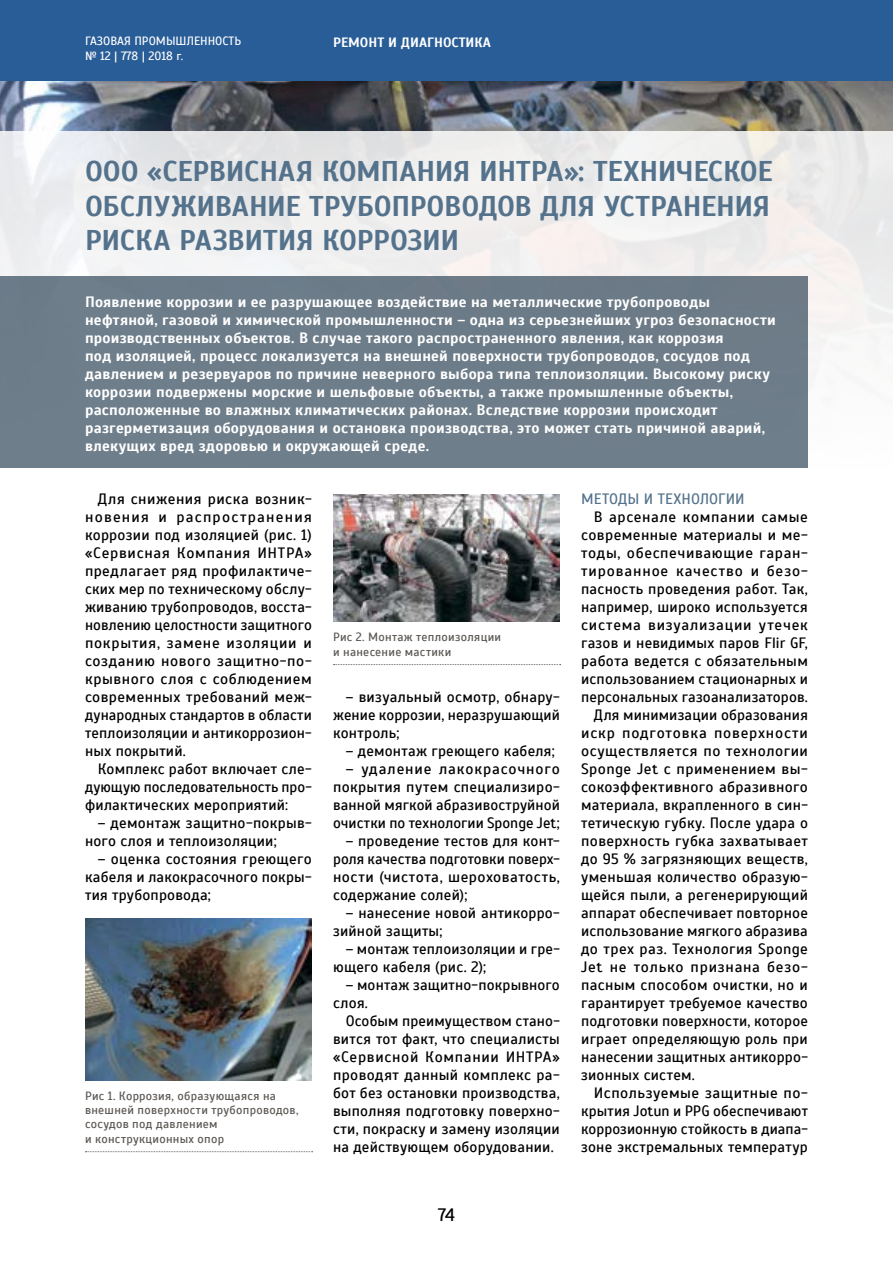
<style>
.page{position:relative;width:893px;height:1263px;background:#fff}
.page>*{position:absolute;margin:0;border:0;box-sizing:border-box;transform-origin:0 0}
.t1{font:700 28.5px/34.2px "Scada";letter-spacing:-.01em;color:#54728b;text-align:justify}
.t2{font:18px "Scada";color:#000}
.t3{font:15px/18px "Scada";letter-spacing:.015em;color:#000;text-align:justify}
.t4{font:700 15px/18px "Scada";letter-spacing:.015em;color:#fff}
.t5{font:15px "Scada";letter-spacing:.05em;color:#000}
.t6{font:15px "Scada";letter-spacing:.04em;color:#000}
.t7{font:15px "Scada";letter-spacing:.035em;color:#000}
.t8{font:15px "Scada";letter-spacing:.055em;color:#000}
.t9{font:15px "Scada";letter-spacing:.005em;color:#54728b}
.t10{font:700 13.5px "Scada";color:#fff}
.t11{font:12px/14.4px "Scada";letter-spacing:.025em;color:#5b5753}
.t12{font:12px/14.4px "Scada";color:#fff}
</style>
<div class="page">
<div style="left:0;top:0;width:893px;height:81px;background:#295d97"></div>
<img style="left:0;top:81px;width:893px;height:51px">
<img style="left:85px;top:918px;width:227px;height:162px">
<img style="left:333px;top:494px;width:227px;height:128px">
<svg style="left:85px;top:1151px;width:228px;height:1px"></svg>
<svg style="left:333px;top:664px;width:228px;height:1px"></svg>
<div style="left:0;top:132px;width:893px;height:336px;background:linear-gradient(to bottom,#e9e8e9,#fffefe)"></div>
<div style="left:0;top:276px;width:808px;height:192px;background:#6e7d8a"></div>
<p class="t12" style="left:85px;top:34px;width:158px">ГАЗОВАЯ ПРОМЫШЛЕННОСТЬ № 12 | 778 | 2018 г.</p>
<p class="t10" style="left:333px;top:34px;width:159px">РЕМОНТ И ДИАГНОСТИКА</p>
<h1 class="t1" style="left:85px;top:155px;width:689px">ООО «СЕРВИСНАЯ КОМПАНИЯ ИНТРА»: ТЕХНИЧЕСКОЕ ОБСЛУЖИВАНИЕ ТРУБОПРОВОДОВ ДЛЯ УСТРАНЕНИЯ РИСКА РАЗВИТИЯ КОРРОЗИИ</h1>
<p class="t4" style="left:85px;top:293px;width:692px">Появление коррозии и ее разрушающее воздействие на металлические трубопроводы нефтяной, газовой и химической промышленности – одна из серьезнейших угроз безопасности производственных объектов. В случае такого распространенного явления, как коррозия<br>под изоляцией, процесс локализуется на внешней поверхности трубопроводов, сосудов под давлением и резервуаров по причине неверного выбора типа теплоизоляции. Высокому риску коррозии подвержены морские и шельфовые объекты, а также промышленные объекты, расположенные во влажных климатических районах. Вследствие коррозии происходит разгерметизация оборудования и остановка производства, это может стать причиной аварий, влекущих вред здоровью и окружающей среде.</p>
<p class="t3" style="left:85px;top:490px;width:228px;text-indent:13px">Для снижения риска возник&shy;новения и распространения коррозии под изоляцией (рис. 1) «Сервисная Компания ИНТРА» предлагает ряд профилактиче&shy;ских мер по техническому обслу&shy;живанию трубопроводов, восста&shy;новлению целостности защитного покрытия, замене изоляции и созданию нового защитно-по&shy;крывного слоя с соблюдением современных требований меж&shy;дународных стандартов в области теплоизоляции и антикоррозион&shy;ных покрытий.</p>
<p class="t3" style="left:85px;top:760px;width:228px;text-indent:13px">Комплекс работ включает сле&shy;дующую последовательность про&shy;филактических мероприятий:</p>
<p class="t3" style="left:85px;top:814px;width:228px;text-indent:13px">– демонтаж защитно-покрыв&shy;ного слоя и теплоизоляции;</p>
<p class="t3" style="left:85px;top:850px;width:228px;text-indent:13px">– оценка состояния греющего кабеля и лакокрасочного покры&shy;тия трубопровода;</p>
<p class="t11" style="left:85px;top:1088px;width:215px">Рис 1. Коррозия, образующаяся на внешней поверхности трубопроводов, сосудов под давлением<br>и конструкционных опор</p>
<p class="t11" style="left:333px;top:630px;width:170px">Рис 2. Монтаж теплоизоляции и нанесение мастики</p>
<p class="t3" style="left:333px;top:688px;width:228px;text-indent:13px">– визуальный осмотр, обнару&shy;жение коррозии, неразрушающий контроль;</p>
<p class="t3" style="left:346px;top:742px;width:210px">– демонтаж греющего кабеля;</p>
<p class="t3" style="left:333px;top:760px;width:228px;text-indent:13px">– удаление лакокрасочного покрытия путем специализиро&shy;ванной мягкой абразивоструйной очистки по технологии Sponge Jet;</p>
<p class="t3" style="left:333px;top:832px;width:228px;text-indent:13px">– проведение тестов для конт&shy;роля качества подготовки поверх&shy;ности (чистота, шероховатость, содержание солей);</p>
<p class="t3" style="left:333px;top:904px;width:228px;text-indent:13px">– нанесение новой антикорро&shy;зийной защиты;</p>
<p class="t3" style="left:333px;top:940px;width:228px;text-indent:13px">– монтаж теплоизоляции и гре&shy;ющего кабеля (рис. 2);</p>
<p class="t3" style="left:333px;top:976px;width:228px;text-indent:13px">– монтаж защитно-покрывного слоя.</p>
<p class="t3" style="left:333px;top:1012px;width:228px;text-indent:13px">Особым преимуществом стано&shy;вится тот факт, что специалисты «Сервисной Компании ИНТРА» проводят данный комплекс ра&shy;бот без остановки производства, выполняя подготовку поверхно&shy;сти, покраску и замену изоляции на действующем оборудовании.</p>
<p class="t2" style="left:438px;top:1204px;width:18px">74</p>
<p class="t9" style="left:581px;top:490px;width:165px">МЕТОДЫ И ТЕХНОЛОГИИ</p>
<p class="t6" style="left:594px;top:508px;width:216px">В арсенале компании самые</p>
<p class="t3" style="left:581px;top:526px;width:228px">современные материалы и ме-</p>
<p class="t6" style="left:581px;top:544px;width:228px">тоды, обеспечивающие гаран-</p>
<p class="t8" style="left:581px;top:562px;width:228px">тированное качество и безо-</p>
<p class="t3" style="left:581px;top:580px;width:228px">пасность проведения работ. Так,</p>
<p class="t3" style="left:581px;top:598px;width:228px">например, широко используется</p>
<p class="t5" style="left:581px;top:616px;width:228px">система визуализации утечек</p>
<p class="t3" style="left:581px;top:634px;width:228px">газов и невидимых паров Flir GF,</p>
<p class="t3" style="left:581px;top:652px;width:228px">работа ведется с обязательным</p>
<p class="t3" style="left:581px;top:670px;width:228px">использованием стационарных и</p>
<p class="t3" style="left:581px;top:688px;width:228px">персональных газоанализаторов.</p>
<p class="t3" style="left:594px;top:706px;width:216px">Для минимизации образования</p>
<p class="t5" style="left:581px;top:724px;width:228px">искр подготовка поверхности</p>
<p class="t7" style="left:581px;top:742px;width:228px">осуществляется по технологии</p>
<p class="t3" style="left:581px;top:760px;width:228px">Sponge Jet с применением вы-</p>
<p class="t3" style="left:581px;top:778px;width:228px">сокоэффективного абразивного</p>
<p class="t3" style="left:581px;top:796px;width:228px">материала, вкрапленного в син-</p>
<p class="t3" style="left:581px;top:814px;width:228px">тетическую губку. После удара о</p>
<p class="t3" style="left:581px;top:832px;width:228px">поверхность губка захватывает</p>
<p class="t3" style="left:581px;top:850px;width:228px">до 95 % загрязняющих веществ,</p>
<p class="t3" style="left:581px;top:868px;width:228px">уменьшая количество образую-</p>
<p class="t3" style="left:581px;top:886px;width:228px">щейся пыли, а регенерирующий</p>
<p class="t3" style="left:581px;top:904px;width:228px">аппарат обеспечивает повторное</p>
<p class="t3" style="left:581px;top:922px;width:228px">использование мягкого абразива</p>
<p class="t3" style="left:581px;top:940px;width:228px">до трех раз. Технология Sponge</p>
<p class="t5" style="left:581px;top:958px;width:228px">Jet не только признана безо-</p>
<p class="t3" style="left:581px;top:976px;width:228px">пасным способом очистки, но и</p>
<p class="t3" style="left:581px;top:994px;width:228px">гарантирует требуемое качество</p>
<p class="t3" style="left:581px;top:1012px;width:228px">подготовки поверхности, которое</p>
<p class="t3" style="left:581px;top:1030px;width:228px">играет определяющую роль при</p>
<p class="t3" style="left:581px;top:1048px;width:228px">нанесении защитных антикорро-</p>
<p class="t3" style="left:581px;top:1066px;width:115px">зионных систем.</p>
<p class="t3" style="left:594px;top:1084px;width:216px">Используемые защитные по-</p>
<p class="t3" style="left:581px;top:1102px;width:228px">крытия Jotun и PPG обеспечивают</p>
<p class="t3" style="left:581px;top:1120px;width:228px">коррозионную стойкость в диапа-</p>
<p class="t3" style="left:581px;top:1138px;width:228px">зоне экстремальных температур</p>
</div>
